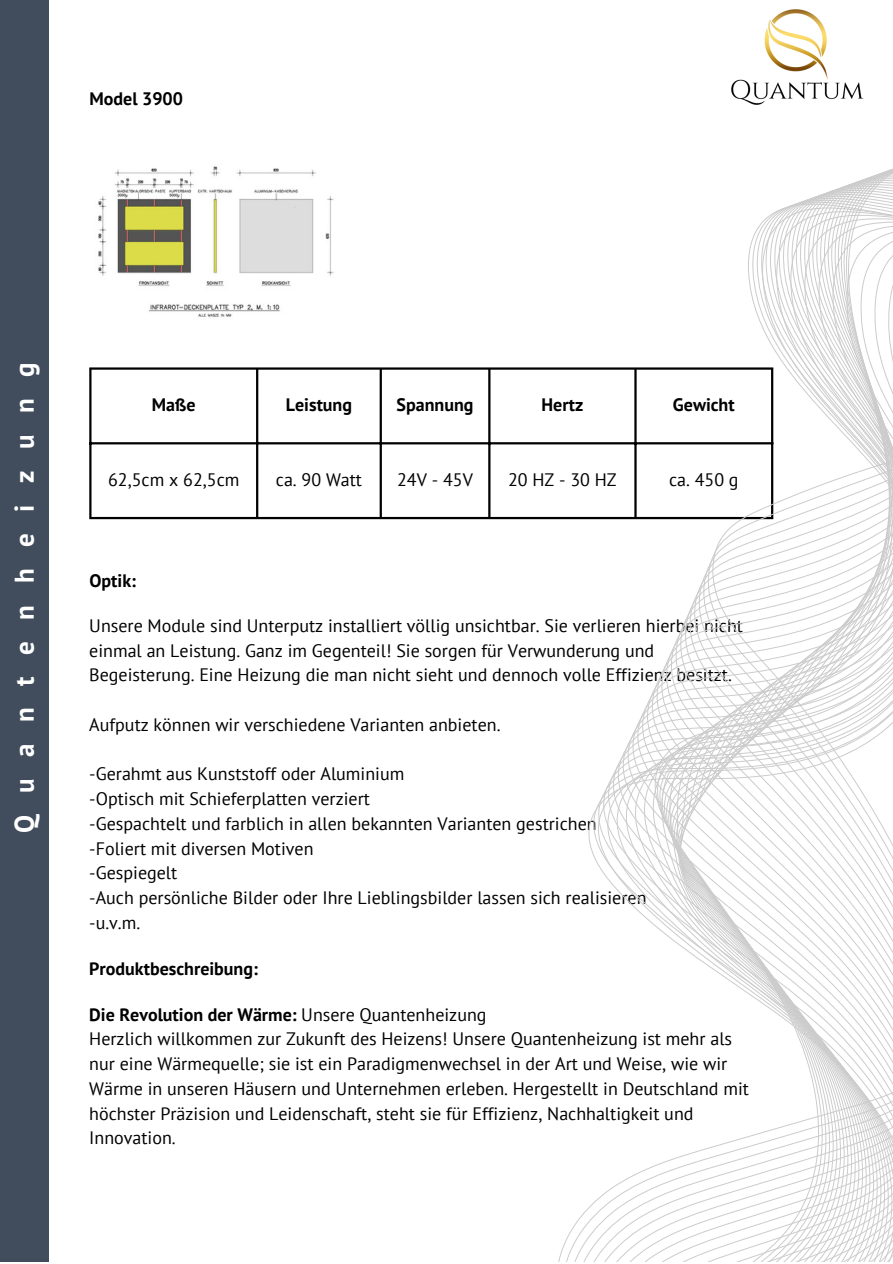
<style>
.page{position:relative;width:893px;height:1264px;background:#fff}
.page>*{position:absolute;margin:0;border:0;box-sizing:border-box;transform-origin:0 0}
.t1{font:700 27px "PT Sans";letter-spacing:.8em;color:#fff}
.t2{font:18px/24.8px "PT Sans";color:#000}
.t3{font:700 18px "PT Sans";color:#000}
.s1{font-weight:400}
</style>
<div class="page">
<hr style="left:89px;top:370px;width:2px;height:147px;background:#000">
<hr style="left:256px;top:370px;width:2px;height:147px;background:#000">
<hr style="left:379px;top:370px;width:3px;height:147px;background:#000">
<hr style="left:488px;top:370px;width:2px;height:147px;background:#000">
<hr style="left:89px;top:367px;width:684px;height:3px;background:#000">
<hr style="left:89px;top:442px;width:684px;height:2px;background:#000">
<hr style="left:89px;top:517px;width:684px;height:2px;background:#000">
<img style="left:98px;top:166px;width:236px;height:151px">
<svg style="left:557px;top:169px;width:335px;height:1092px"></svg>
<div style="left:0;top:0;width:49px;height:1262px;background:#414d5d"></div>
<img style="left:731px;top:9px;width:133px;height:96px">
<p class="t3" style="left:89px;top:87px;width:95px">Model 3900</p>
<p class="t1" style="left:6px;top:833px;width:472px;rotate:-90deg">Quantenheizung</p>
<p class="t3" style="left:152px;top:393px;width:45px">Maße</p>
<p class="t3" style="left:286px;top:393px;width:68px">Leistung</p>
<p class="t3" style="left:396px;top:393px;width:78px">Spannung</p>
<p class="t3" style="left:541px;top:393px;width:43px">Hertz</p>
<p class="t3" style="left:673px;top:393px;width:63px">Gewicht</p>
<p class="t2" style="left:108px;top:467px;width:133px">62,5cm x 62,5cm</p>
<p class="t2" style="left:276px;top:467px;width:88px">ca. 90 Watt</p>
<p class="t2" style="left:397px;top:467px;width:77px">24V - 45V</p>
<p class="t2" style="left:508px;top:467px;width:110px">20 HZ - 30 HZ</p>
<p class="t2" style="left:669px;top:467px;width:71px">ca. 450 g</p>
<p class="t3" style="left:89px;top:568px;width:48px">Optik:</p>
<p class="t2" style="left:89px;top:613px;width:655px">Unsere Module sind Unterputz installiert völlig unsichtbar. Sie verlieren hierbei nicht einmal an Leistung. Ganz im Gegenteil! Sie sorgen für Verwunderung und<br>Begeisterung. Eine Heizung die man nicht sieht und dennoch volle Effizienz besitzt.</p>
<p class="t2" style="left:89px;top:712px;width:412px">Aufputz können wir verschiedene Varianten anbieten.</p>
<p class="t2" style="left:89px;top:761px;width:316px">-Gerahmt aus Kunststoff oder Aluminium</p>
<p class="t2" style="left:89px;top:786px;width:282px">-Optisch mit Schieferplatten verziert</p>
<p class="t2" style="left:89px;top:810px;width:509px">-Gespachtelt und farblich in allen bekannten Varianten gestrichen</p>
<p class="t2" style="left:89px;top:835px;width:226px">-Foliert mit diversen Motiven</p>
<p class="t2" style="left:89px;top:860px;width:90px">-Gespiegelt</p>
<p class="t2" style="left:89px;top:885px;width:558px">-Auch persönliche Bilder oder Ihre Lieblingsbilder lassen sich realisieren</p>
<p class="t2" style="left:89px;top:909px;width:52px">-u.v.m.</p>
<p class="t3" style="left:89px;top:956px;width:170px">Produktbeschreibung:</p>
<p class="t3" style="left:89px;top:1002px;width:399px">Die Revolution der Wärme: <span class="s1">Unsere Quantenheizung</span></p>
<p class="t2" style="left:89px;top:1026px;width:661px">Herzlich willkommen zur Zukunft des Heizens! Unsere Quantenheizung ist mehr als nur eine Wärmequelle; sie ist ein Paradigmenwechsel in der Art und Weise, wie wir Wärme in unseren Häusern und Unternehmen erleben. Hergestellt in Deutschland mit höchster Präzision und Leidenschaft, steht sie für Effizienz, Nachhaltigkeit und Innovation.</p>
</div>
